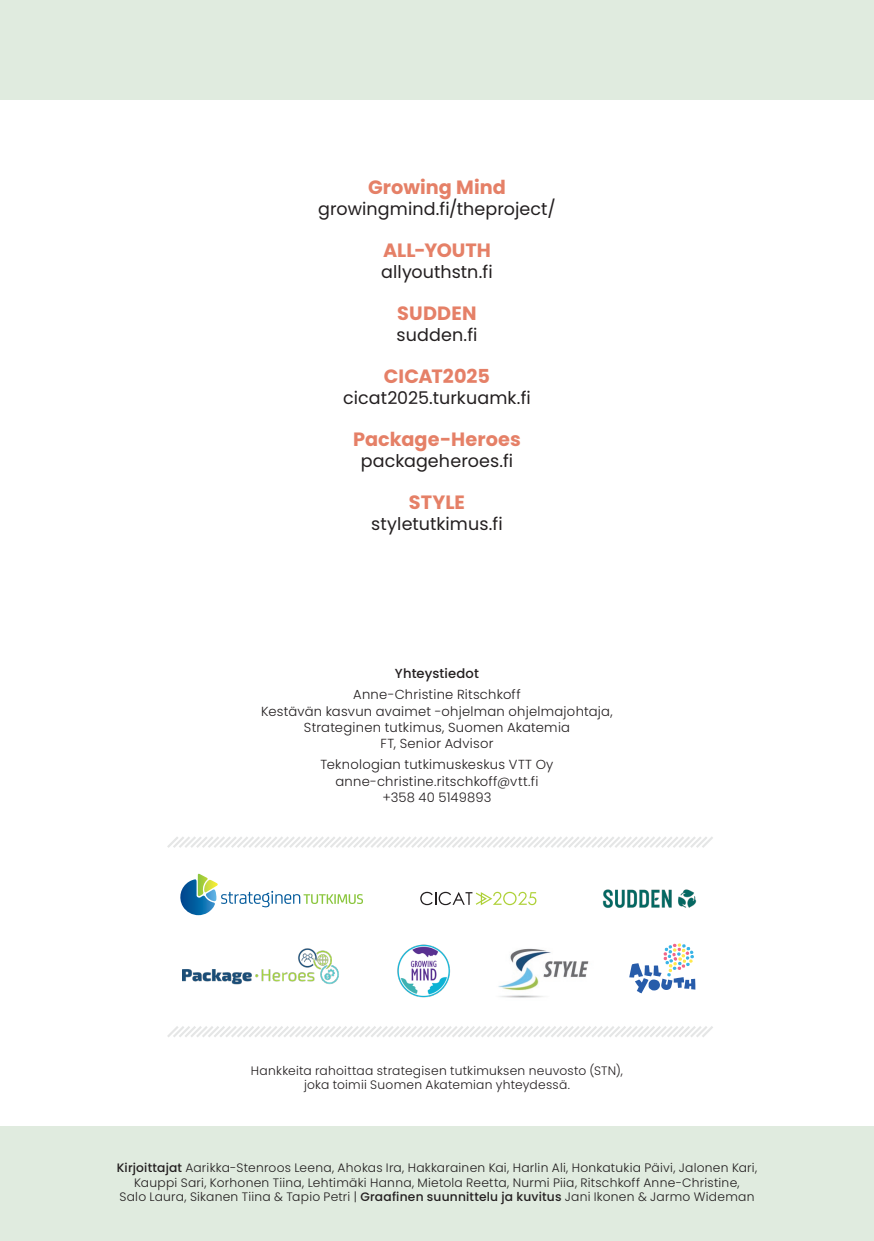
<style>
.page{position:relative;width:874px;height:1241px;background:#fff}
.page>*{position:absolute;margin:0;border:0;box-sizing:border-box;transform-origin:0 0}
.t1{font:700 19.25px "Poppins";letter-spacing:.005em;color:#e58067}
.t2{font:17.5px "Poppins";letter-spacing:.005em;color:#231f20}
.t3{font:300 13.12px/16.4px "Poppins";letter-spacing:.02em;color:#231f20;text-align:center}
.t4{font:500 13.12px "Poppins";letter-spacing:.01em;color:#231f20}
.t5{font:300 12.25px/14.7px "Poppins";letter-spacing:.02em;color:#231f20;text-align:center}
.s1{font-weight:500}
</style>
<div class="page">
<div style="left:0;top:1126px;width:873px;height:114px;background:#e0ebdf"></div>
<div style="left:0;top:0;width:873px;height:99px;background:#e0ebdf"></div>
<svg style="left:180px;top:873px;width:183px;height:42px"></svg>
<svg style="left:629px;top:943px;width:66px;height:50px"></svg>
<svg style="left:420px;top:891px;width:116px;height:14px"></svg>
<img style="left:397px;top:944px;width:54px;height:54px">
<img style="left:182px;top:948px;width:157px;height:35px">
<img style="left:498px;top:948px;width:91px;height:50px">
<img style="left:602px;top:889px;width:95px;height:19px">
<svg style="left:167px;top:1026px;width:546px;height:11px"></svg>
<svg style="left:167px;top:837px;width:546px;height:11px"></svg>
<h1 class="t1" style="left:368px;top:176px;width:139px">Growing Mind</h1>
<h2 class="t2" style="left:318px;top:199px;width:239px">growingmind.fi/theproject/</h2>
<h1 class="t1" style="left:383px;top:239px;width:109px">ALL-YOUTH</h1>
<h2 class="t2" style="left:381px;top:262px;width:113px">allyouthstn.fi</h2>
<h1 class="t1" style="left:397px;top:302px;width:81px">SUDDEN</h1>
<h2 class="t2" style="left:396px;top:325px;width:82px">sudden.fi</h2>
<h1 class="t1" style="left:383px;top:365px;width:108px">CICAT2025</h1>
<h2 class="t2" style="left:343px;top:388px;width:189px">cicat2025.turkuamk.fi</h2>
<h1 class="t1" style="left:353px;top:428px;width:169px">Package-Heroes</h1>
<h2 class="t2" style="left:360px;top:451px;width:154px">packageheroes.fi</h2>
<h1 class="t1" style="left:409px;top:491px;width:57px">STYLE</h1>
<h2 class="t2" style="left:371px;top:514px;width:133px">styletutkimus.fi</h2>
<p class="t4" style="left:395px;top:665px;width:85px">Yhteystiedot</p>
<p class="t3" style="left:261px;top:686px;width:353px">Anne-Christine Ritschkoff<br>Kestävän kasvun avaimet -ohjelman ohjelmajohtaja, Strateginen tutkimus, Suomen Akatemia<br>FT, Senior Advisor</p>
<p class="t3" style="left:320px;top:756px;width:234px">Teknologian tutkimuskeskus VTT Oy anne-christine.ritschkoff@vtt.fi +358 40 5149893</p>
<p class="t5" style="left:251px;top:1062px;width:373px">Hankkeita rahoittaa strategisen tutkimuksen neuvosto (STN), joka toimii Suomen Akatemian yhteydessä.</p>
<p class="t5" style="left:117px;top:1159px;width:641px"><span class="s1">Kirjoittajat</span> Aarikka-Stenroos Leena, Ahokas Ira, Hakkarainen Kai, Harlin Ali, Honkatukia Päivi, Jalonen Kari,<br>Kauppi Sari, Korhonen Tiina, Lehtimäki Hanna, Mietola Reetta, Nurmi Piia, Ritschkoff Anne-Christine,<br>Salo Laura, Sikanen Tiina &amp; Tapio Petri | <span class="s1">Graafinen suunnittelu ja kuvitus</span> Jani Ikonen &amp; Jarmo Wideman</p>
</div>
